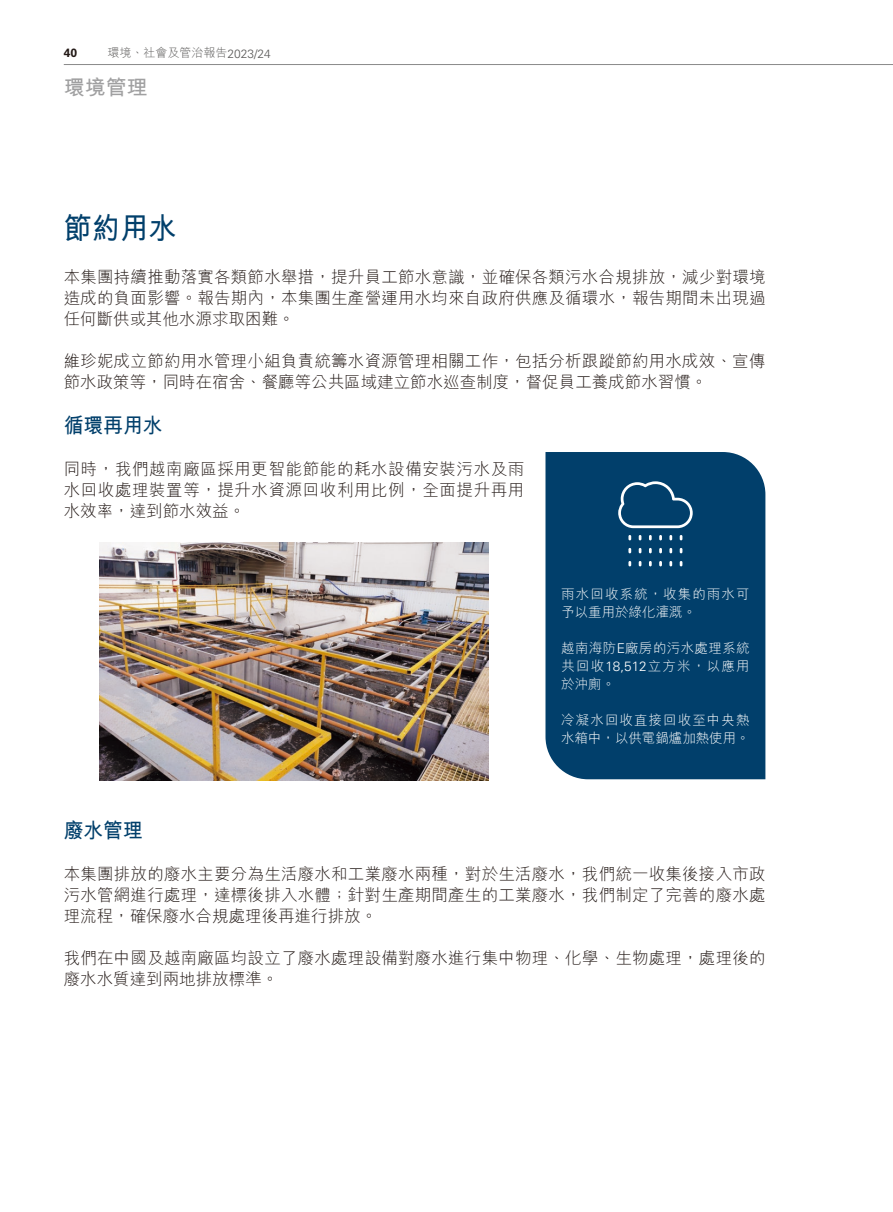
<style>
.page{position:relative;width:893px;height:1212px;background:#fff}
.page>*{position:absolute;margin:0;border:0;box-sizing:border-box;transform-origin:0 0}
.t1{font:700 30px "M Hei HK";color:#013f6b;scale:.94 1}
.t2{font:700 21px "M Hei HK";color:#013f6b;scale:.94 1}
.t3{font:700 21px "M Hei HK";color:#a0a0a1}
.t4{font:300 16.5px/21px "M Hei HK";letter-spacing:.015em;color:#231916;text-align:justify}
.t5{font:300 13.5px/18px "M Hei HK";letter-spacing:.08em;color:#fff}
.t6{font:300 13.5px/18px "M Hei HK";letter-spacing:.025em;color:#fff;text-align:justify}
.t7{font:300 12px "M Hei HK";color:#595857}
.t8{font:700 12px "Univers LT Std";color:#231916}
.s1{font-family:"Univers LT Std"}
</style>
<div class="page">
<hr style="left:64px;top:64px;width:829px;height:1px;background:#898989">
<img style="left:100px;top:543px;width:388px;height:237px">
<div style="left:545px;top:452px;width:220px;height:327px;background:#013f6b"></div>
<svg style="left:618px;top:481px;width:75px;height:47px;background:#275c81"></svg>
<svg style="left:669px;top:561px;width:3px;height:5px"></svg>
<svg style="left:659px;top:561px;width:3px;height:5px"></svg>
<svg style="left:649px;top:561px;width:3px;height:5px"></svg>
<svg style="left:628px;top:561px;width:3px;height:5px"></svg>
<svg style="left:669px;top:548px;width:3px;height:5px"></svg>
<svg style="left:659px;top:548px;width:3px;height:5px"></svg>
<svg style="left:649px;top:548px;width:3px;height:5px"></svg>
<svg style="left:628px;top:548px;width:3px;height:5px"></svg>
<svg style="left:669px;top:535px;width:3px;height:5px"></svg>
<svg style="left:659px;top:535px;width:3px;height:5px"></svg>
<svg style="left:649px;top:535px;width:3px;height:5px"></svg>
<svg style="left:628px;top:535px;width:3px;height:5px"></svg>
<p class="t7" style="left:107px;top:45px;width:165px">環境、社會及管治報告<span class="s1">2023/24</span></p>
<p class="t8" style="left:64px;top:45px;width:15px">40</p>
<p class="t3" style="left:64px;top:72px;width:85px">環境管理</p>
<h1 class="t1" style="left:64px;top:207px;width:121px">節約用水</h1>
<p class="t4" style="left:64px;top:266px;width:703px">本集團持續推動落實各類節水舉措，提升員工節水意識，並確保各類污水合規排放，減少對環境造成的負面影響。報告期內，本集團生產營運用水均來自政府供應及循環水，報告期間未出現過任何斷供或其他水源求取困難。</p>
<p class="t4" style="left:64px;top:350px;width:703px">維珍妮成立節約用水管理小組負責統籌水資源管理相關工作，包括分析跟蹤節約用水成效、宣傳節水政策等，同時在宿舍、餐廳等公共區域建立節水巡查制度，督促員工養成節水習慣。</p>
<p class="t2" style="left:64px;top:410px;width:107px">循環再用水</p>
<p class="t4" style="left:64px;top:458px;width:462px">同時，我們越南廠區採用更智能節能的耗水設備安裝污水及雨水回收處理裝置等，提升水資源回收利用比例，全面提升再用水效率，達到節水效益。</p>
<p class="t5" style="left:561px;top:584px;width:190px">雨水回收系統，收集的雨水可予以重用於綠化灌溉。</p>
<p class="t6" style="left:561px;top:638px;width:190px">越南海防<span class="s1">E</span>廠房的污水處理系統共回收<span class="s1">18,512</span>立方米，以應用於沖廁。</p>
<p class="t5" style="left:561px;top:710px;width:190px">冷凝水回收直接回收至中央熱水箱中，以供電鍋爐加熱使用。</p>
<p class="t2" style="left:64px;top:815px;width:85px">廢水管理</p>
<p class="t4" style="left:64px;top:863px;width:703px">本集團排放的廢水主要分為生活廢水和工業廢水兩種，對於生活廢水，我們統一收集後接入市政污水管網進行處理，達標後排入水體；針對生產期間產生的工業廢水，我們制定了完善的廢水處理流程，確保廢水合規處理後再進行排放。</p>
<p class="t4" style="left:64px;top:947px;width:703px">我們在中國及越南廠區均設立了廢水處理設備對廢水進行集中物理、化學、生物處理，處理後的廢水水質達到兩地排放標準。</p>
</div>
